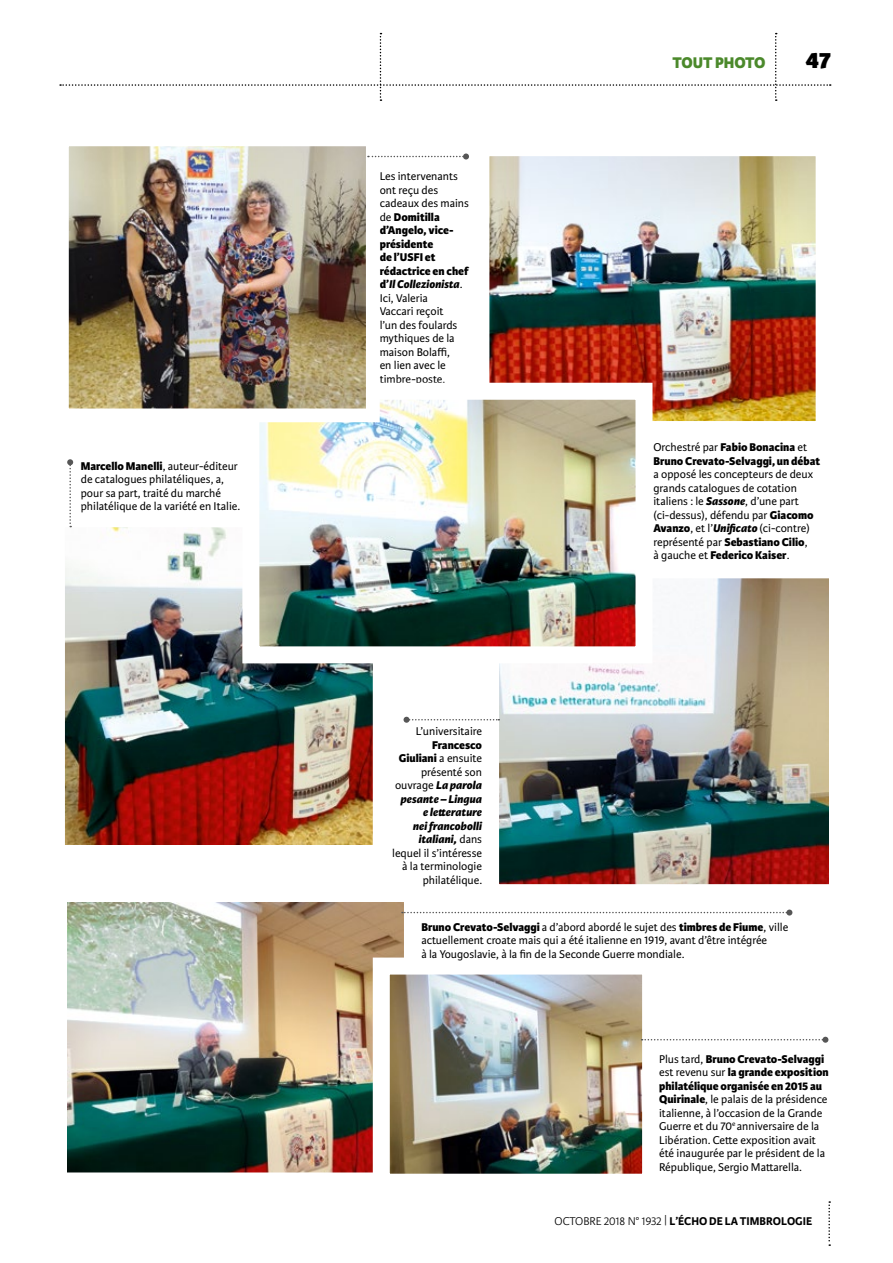
<style>
.page{position:relative;width:893px;height:1263px;background:#fff}
.page>*{position:absolute;margin:0;border:0;box-sizing:border-box;transform-origin:0 0}
.t1{font:800 24px "Karmina Sans";color:#000}
.t2{font:800 16.5px "Karmina Sans";color:#4b892b}
.t3{font:12px/13.5px "Karmina Sans";color:#000}
.t4{font:800 12px/13.5px "Karmina Sans";color:#000}
.t5{font:700 12px "Karmina Sans";color:#000}
.s1{font-weight:800}
.s2{font-weight:800;font-style:italic}
.s3{font-weight:400}
.s4{font-weight:300}
</style>
<div class="page">
<img style="left:466px;top:156px;width:350px;height:265px">
<img style="left:65px;top:527px;width:308px;height:318px">
<img style="left:499px;top:578px;width:330px;height:307px">
<img style="left:67px;top:902px;width:337px;height:271px">
<img style="left:364px;top:949px;width:279px;height:225px">
<img style="left:234px;top:374px;width:427px;height:298px">
<svg style="left:67px;top:459px;width:6px;height:68px"></svg>
<svg style="left:404px;top:717px;width:95px;height:6px"></svg>
<svg style="left:642px;top:1037px;width:186px;height:6px"></svg>
<svg style="left:402px;top:909px;width:390px;height:6px"></svg>
<img style="left:68px;top:146px;width:319px;height:283px">
<svg style="left:368px;top:153px;width:101px;height:6px"></svg>
<svg style="left:828px;top:1201px;width:2px;height:45px"></svg>
<svg style="left:60px;top:33px;width:771px;height:68px"></svg>
<p class="t3" style="left:81px;top:459px;width:161px"><span class="s1">Marcello Manelli</span>, auteur-éditeur de catalogues philatéliques, a, pour sa part, traité du marché philatélique de la variété en Italie.</p>
<p class="t3" style="left:380px;top:170px;width:91px">Les intervenants ont reçu des cadeaux des mains de <span class="s1">Domitilla d’Angelo, vice&shy;présidente<br>de l’USFI et rédactrice en chef d’</span><span class="s2">Il Collezionista</span>.<br>Ici, Valeria<br>Vaccari reçoit<br>l’un des foulards mythiques de la maison Bolaffi,<br>en lien avec le timbre-poste.</p>
<p class="t3" style="left:416px;top:725px;width:68px">L’universitaire</p>
<p class="t3" style="left:392px;top:738px;width:91px;text-align:right"><span class="s1">Francesco<br>Giuliani</span> a ensuite présenté son ouvrage <span class="s2">La parola pesante – Lingua<br>e letterature<br>nei francobolli italiani,</span> dans lequel il s’intéresse à la terminologie philatélique.</p>
<h2 class="t2" style="left:672px;top:53px;width:94px">TOUT PHOTO</h2>
<h1 class="t1" style="left:806px;top:46px;width:27px">47</h1>
<p class="t4" style="left:653px;top:441px;width:168px"><span class="s3">Orchestré par</span> Fabio Bonacina <span class="s3">et<br></span>Bruno Crevato-Selvaggi, un débat</p>
<p class="t3" style="left:653px;top:468px;width:162px">a opposé les concepteurs de deux grands catalogues de cotation italiens : le <span class="s2">Sassone</span>, d’une part (ci-dessus), défendu par <span class="s1">Giacomo<br>Avanzo</span>, et l’<span class="s2">Unificato</span> (ci-contre) représenté par <span class="s1">Sebastiano Cilio</span>, à gauche et <span class="s1">FedericoKaiser</span>.</p>
<p class="t3" style="left:421px;top:920px;width:368px"><span class="s1">Bruno Crevato-Selvaggi</span> a d’abord abordé le sujet des <span class="s1">timbres de Fiume</span>, ville actuellement croate mais qui a été italienne en 1919, avant d’être intégrée<br>à la Yougoslavie, à la fin de la Seconde Guerre mondiale.</p>
<p class="t3" style="left:659px;top:1052px;width:171px">Plus tard, <span class="s1">Bruno Crevato-Selvaggi </span>est revenu sur <span class="s1">la grande exposition philatélique organisée en 2015 au Quirinale</span>, le palais de la présidence italienne, à l’occasion de la Grande Guerre et du 70<sup>e</sup> anniversaire de la Libération. Cette exposition avait été inaugurée par le président de la République, Sergio Mattarella.</p>
<p class="t5" style="left:555px;top:1214px;width:259px"><span class="s4">OCTOBRE 2018 N° 1932 |</span> L’ÉCHO DE LA TIMBROLOGIE</p>
</div>
